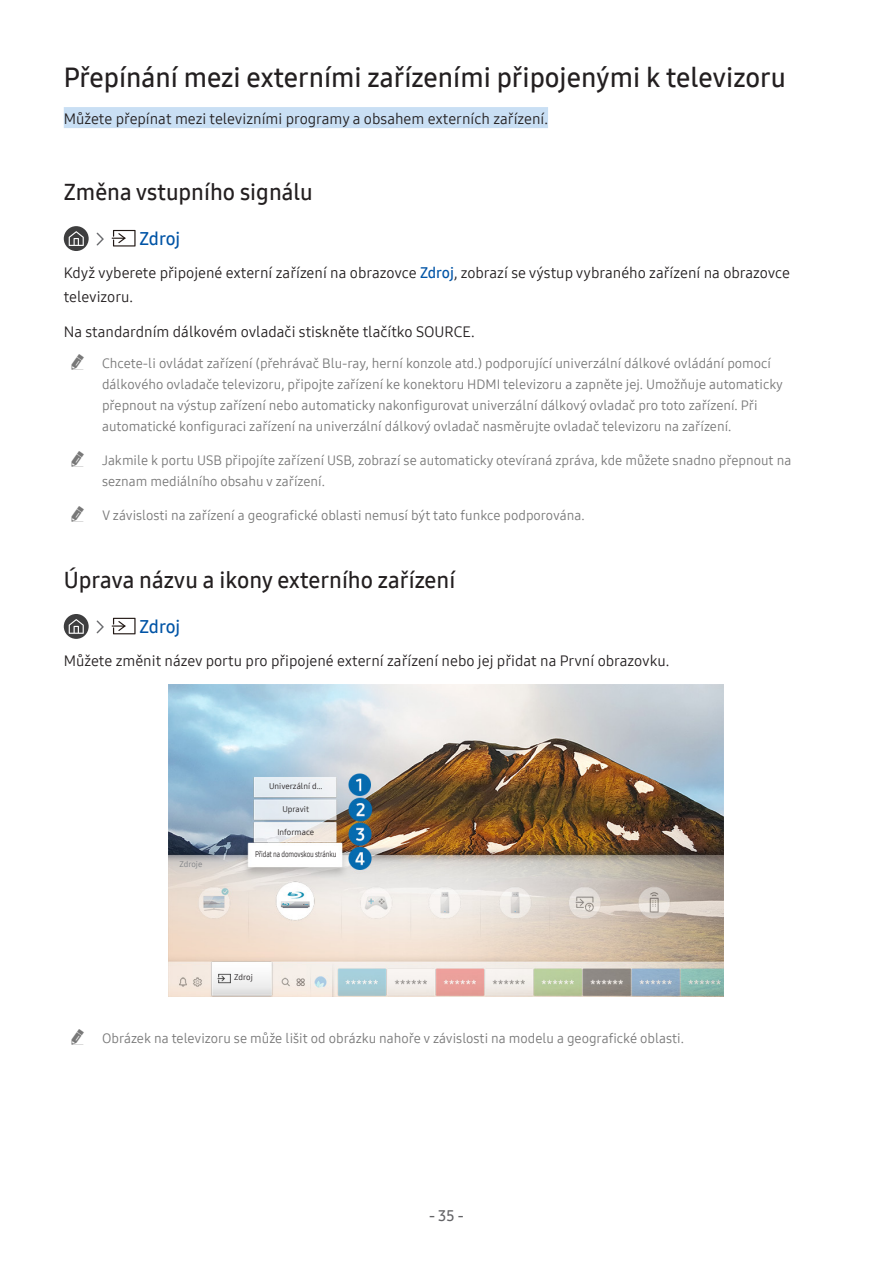
<style>
.page{position:relative;width:893px;height:1263px;background:#fff}
.page>*{position:absolute;margin:0;border:0;box-sizing:border-box;transform-origin:0 0}
.Heading1{font:27px "Samsung One 600";color:#231f20}
.Heading2{font:22.5px "Samsung One 600";color:#231f20}
.Description-navi{font:18px "Samsung One 600";letter-spacing:-.01em;color:#0154a6}
.Description{font:15px/24px "Samsung One 400";color:#231f20}
.Heading1-Info{font:15px "Samsung One 400";color:#231f20}
.t1{font:15px "Samsung One 600";color:#636366}
.t2{font:13.5px/21px "Samsung One 400";color:#787878}
.Description-Center-C{font:8.25px "Samsung One 400";letter-spacing:-.015em;color:#231f20}
.Description-Center-C-2{font:8.25px "Samsung One 400";letter-spacing:-.015em;color:#231f20;scale:.8 1}
.Description-Cell{font:8.25px "Samsung One 400";color:#808285}
.Description-Cell-2{font:8.25px "Samsung One 400";letter-spacing:-.01em;color:#231f20}
.s1{font-family:"Samsung One 600";color:#0154a6}
</style>
<div class="page">
<div style="left:64px;top:107px;width:484px;height:21px;background:#c9dff4"></div>
<div style="left:64px;top:226px;width:25px;height:25px;background:#3e3e3f;border-radius:50%"></div>
<svg style="left:69px;top:231px;width:15px;height:15px"></svg>
<svg style="left:97px;top:233px;width:7px;height:12px"></svg>
<svg style="left:112px;top:230px;width:24px;height:16px"></svg>
<div style="left:64px;top:614px;width:25px;height:25px;background:#3e3e3f;border-radius:50%"></div>
<svg style="left:69px;top:619px;width:15px;height:15px"></svg>
<svg style="left:97px;top:620px;width:7px;height:13px"></svg>
<svg style="left:112px;top:618px;width:24px;height:16px"></svg>
<img style="left:169px;top:684px;width:555px;height:312px">
<p class="Heading1" style="left:64px;top:59px;width:724px">Přepínání mezi externími zařízeními připojenými k televizoru</p>
<p class="Heading1-Info" style="left:64px;top:108px;width:486px">Můžete přepínat mezi televizními programy a obsahem externích zařízení.</p>
<p class="Heading2" style="left:64px;top:177px;width:251px">Změna vstupního signálu</p>
<p class="Description-navi" style="left:140px;top:227px;width:42px">Zdroj</p>
<p class="Description" style="left:64px;top:261px;width:728px">Když vyberete připojené externí zařízení na obrazovce <span class="s1">Zdroj</span>, zobrazí se výstup vybraného zařízení na obrazovce televizoru.</p>
<p class="Description" style="left:64px;top:319px;width:412px">Na standardním dálkovém ovladači stiskněte tlačítko SOURCE.</p>
<p class="t2" style="left:102px;top:353px;width:682px">Chcete-li ovládat zařízení (přehrávač Blu-ray, herní konzole atd.) podporující univerzální dálkové ovládání pomocí dálkového ovladače televizoru, připojte zařízení ke konektoru HDMI televizoru a zapněte jej. Umožňuje automaticky přepnout na výstup zařízení nebo automaticky nakonfigurovat univerzální dálkový ovladač pro toto zařízení. Při automatické konfiguraci zařízení na univerzální dálkový ovladač nasměrujte ovladač televizoru na zařízení.</p>
<p class="t2" style="left:102px;top:450px;width:691px">Jakmile k portu USB připojíte zařízení USB, zobrazí se automaticky otevíraná zpráva, kde můžete snadno přepnout na seznam mediálního obsahu v zařízení.</p>
<p class="t2" style="left:102px;top:504px;width:484px">V závislosti na zařízení a geografické oblasti nemusí být tato funkce podporována.</p>
<p class="Heading2" style="left:64px;top:565px;width:393px">Úprava názvu a ikony externího zařízení</p>
<p class="Description-navi" style="left:140px;top:614px;width:42px">Zdroj</p>
<p class="Description" style="left:64px;top:648px;width:607px">Můžete změnit název portu pro připojené externí zařízení nebo jej přidat na První obrazovku.</p>
<p class="Description-Center-C" style="left:269px;top:780px;width:55px">Univerzální d…</p>
<p class="Description-Center-C" style="left:282px;top:804px;width:28px">Upravit</p>
<p class="Description-Center-C" style="left:277px;top:826px;width:38px">Informace</p>
<p class="Description-Cell" style="left:179px;top:859px;width:24px">Zdroje</p>
<p class="Description-Center-C-2" style="left:255px;top:849px;width:103px">Přidat na domovskou stránku</p>
<p class="Description-Cell-2" style="left:234px;top:972px;width:20px">Zdroj</p>
<p class="t2" style="left:102px;top:1027px;width:583px">Obrázek na televizoru se může lišit od obrázku nahoře v závislosti na modelu a geografické oblasti.</p>
<p class="t1" style="left:429px;top:1205px;width:36px">- 35 -</p>
</div>
